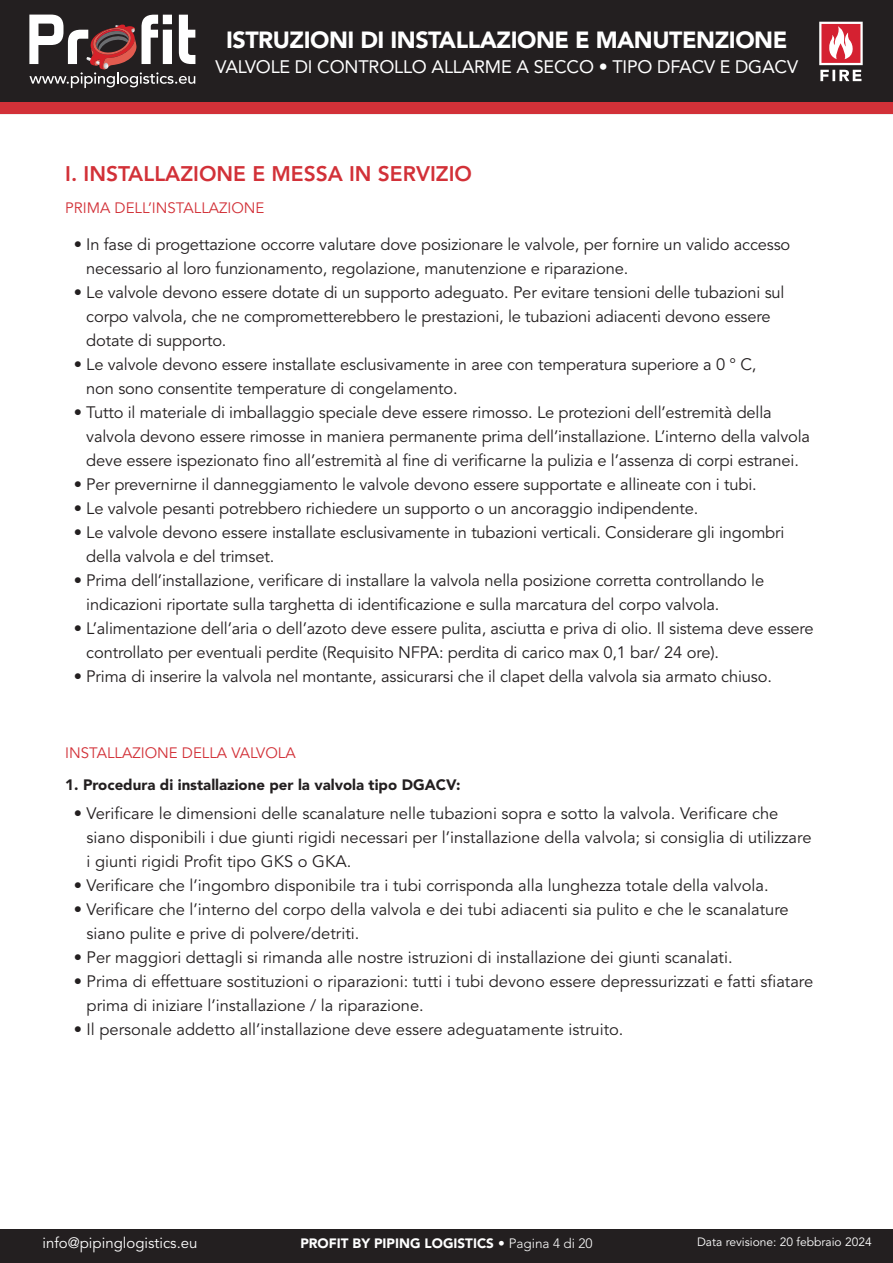
<style>
.page{position:relative;width:893px;height:1263px;background:#fff}
.page>*{position:absolute;margin:0;border:0;box-sizing:border-box;transform-origin:0 0}
.t1{font:900 23.25px "Avenir LT Std";letter-spacing:-.02em;color:#fff}
.t2{font:800 21px "Avenir LT Std";color:#d23138}
.t3{font:18px "Avenir LT Std";letter-spacing:-.01em;color:#fff}
.t4{font:16.5px/24px "Avenir LT Std";letter-spacing:-.01em;color:#231f20}
.t5{font:15px "Avenir LT Std";color:#d23138}
.t6{font:900 15px "Avenir LT Std";color:#231f20}
.t7{font:15px "Avenir LT Std";color:#fff}
.t8{font:900 13.5px "Avenir LT Std";color:#fff}
.t9{font:12px "Avenir LT Std";color:#fff}
.s1{font-weight:300}
</style>
<div class="page">
<div style="left:0;top:1229px;width:893px;height:34px;background:#231f20"></div>
<div style="left:0;top:0;width:893px;height:103px;background:#231f20"></div>
<svg style="left:29px;top:15px;width:166px;height:73px"></svg>
<div style="left:0;top:103px;width:893px;height:11px;background:#d23138"></div>
<svg style="left:819px;top:22px;width:44px;height:59px"></svg>
<h1 class="t1" style="left:226px;top:26px;width:563px">ISTRUZIONI DI INSTALLAZIONE E MANUTENZIONE</h1>
<p class="t3" style="left:215px;top:56px;width:584px">VALVOLE DI CONTROLLO ALLARME A SECCO • TIPO DFACV E DGACV</p>
<p class="t2" style="left:65px;top:161px;width:408px">I. INSTALLAZIONE E MESSA IN SERVIZIO</p>
<p class="t5" style="left:65px;top:199px;width:201px">PRIMA DELL’INSTALLAZIONE</p>
<p class="t4" style="left:86px;top:233px;width:705px;text-indent:-13px">• In fase di progettazione occorre valutare dove posizionare le valvole, per fornire un valido accesso necessario al loro funzionamento, regolazione, manutenzione e riparazione.</p>
<p class="t4" style="left:86px;top:281px;width:700px;text-indent:-13px">• Le valvole devono essere dotate di un supporto adeguato. Per evitare tensioni delle tubazioni sul corpo valvola, che ne comprometterebbero le prestazioni, le tubazioni adiacenti devono essere dotate di supporto.</p>
<p class="t4" style="left:86px;top:353px;width:672px;text-indent:-13px">• Le valvole devono essere installate esclusivamente in aree con temperatura superiore a 0 ° C, non sono consentite temperature di congelamento.</p>
<p class="t4" style="left:86px;top:401px;width:725px;text-indent:-13px">• Tutto il materiale di imballaggio speciale deve essere rimosso. Le protezioni dell’estremità della valvola devono essere rimosse in maniera permanente prima dell’installazione. L’interno della valvola deve essere ispezionato fino all’estremità al fine di verificarne la pulizia e l’assenza di corpi estranei.</p>
<p class="t4" style="left:74px;top:473px;width:684px">• Per prevernirne il danneggiamento le valvole devono essere supportate e allineate con i tubi.</p>
<p class="t4" style="left:74px;top:497px;width:626px">• Le valvole pesanti potrebbero richiedere un supporto o un ancoraggio indipendente.</p>
<p class="t4" style="left:86px;top:521px;width:700px;text-indent:-13px">• Le valvole devono essere installate esclusivamente in tubazioni verticali. Considerare gli ingombri della valvola e del trimset.</p>
<p class="t4" style="left:86px;top:569px;width:679px;text-indent:-13px">• Prima dell’installazione, verificare di installare la valvola nella posizione corretta controllando le indicazioni riportate sulla targhetta di identificazione e sulla marcatura del corpo valvola.</p>
<p class="t4" style="left:86px;top:617px;width:729px;text-indent:-13px">• L’alimentazione dell’aria o dell’azoto deve essere pulita, asciutta e priva di olio. Il sistema deve essere controllato per eventuali perdite (Requisito NFPA: perdita di carico max 0,1 bar/ 24 ore).</p>
<p class="t4" style="left:74px;top:665px;width:700px">• Prima di inserire la valvola nel montante, assicurarsi che il clapet della valvola sia armato chiuso.</p>
<p class="t5" style="left:65px;top:744px;width:232px">INSTALLAZIONE DELLA VALVOLA</p>
<p class="t6" style="left:65px;top:776px;width:397px">1. Procedura di installazione per la valvola tipo DGACV:</p>
<p class="t4" style="left:87px;top:802px;width:726px;text-indent:-13px">• Verificare le dimensioni delle scanalature nelle tubazioni sopra e sotto la valvola. Verificare che siano disponibili i due giunti rigidi necessari per l’installazione della valvola; si consiglia di utilizzare i giunti rigidi Profit tipo GKS o GKA.</p>
<p class="t4" style="left:74px;top:874px;width:696px">• Verificare che l’ingombro disponibile tra i tubi corrisponda alla lunghezza totale della valvola.</p>
<p class="t4" style="left:87px;top:898px;width:704px;text-indent:-13px">• Verificare che l’interno del corpo della valvola e dei tubi adiacenti sia pulito e che le scanalature siano pulite e prive di polvere/detriti.</p>
<p class="t4" style="left:74px;top:946px;width:660px">• Per maggiori dettagli si rimanda alle nostre istruzioni di installazione dei giunti scanalati.</p>
<p class="t4" style="left:87px;top:970px;width:728px;text-indent:-13px">• Prima di effettuare sostituzioni o riparazioni: tutti i tubi devono essere depressurizzati e fatti sfiatare prima di iniziare l’installazione / la riparazione.</p>
<p class="t4" style="left:74px;top:1018px;width:551px">• Il personale addetto all’installazione deve essere adeguatamente istruito.</p>
<p class="t7" style="left:43px;top:1234px;width:157px">info@pipinglogistics.eu</p>
<p class="t8" style="left:300px;top:1235px;width:294px">PROFIT BY PIPING LOGISTICS • <span class="s1">Pagina 4 di 20</span></p>
<p class="t9" style="left:697px;top:1235px;width:176px">Data revisione: 20 febbraio 2024</p>
</div>
